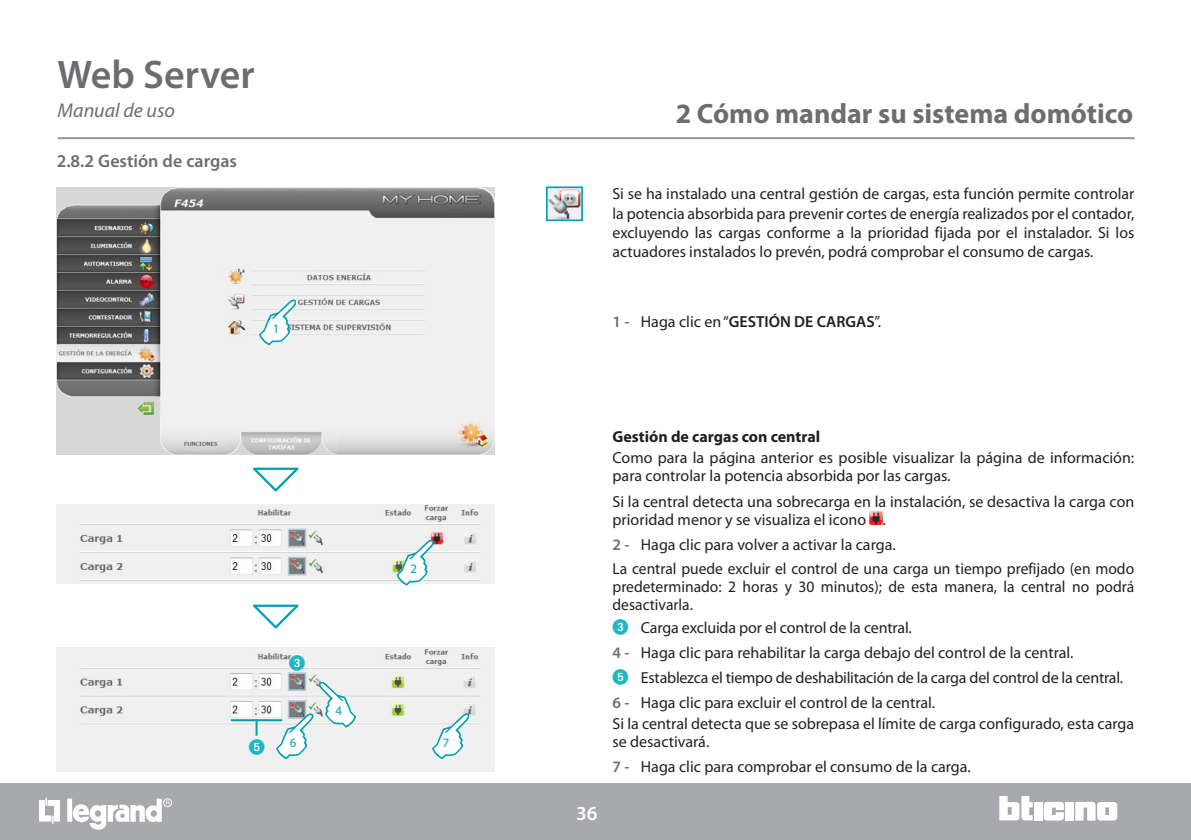
<style>
.page{position:relative;width:1191px;height:840px;background:#fff}
.page>*{position:absolute;margin:0;border:0;box-sizing:border-box;transform-origin:0 0}
.t1{font:600 40px "Myriad Pro";color:#6c6d70}
.t2{font:700 28px "Myriad Pro";color:#6c6d70}
.t3{font:italic 20px "Myriad Pro";color:#6c6d70}
.t4{font:600 20px "Myriad Pro";color:#fff}
.t5{font:600 18px "Myriad Pro";color:#6c6d70}
.t6{font:16px/18px "Myriad Pro";color:#231f20}
.t7{font:600 16px "Myriad Pro";color:#231f20}
.t8{font:700 16px "Myriad Pro";color:#231f20}
.t9{font:16px "European Pi One";color:#21b6c4}
.t10{font:12.8px "Myriad Pro";color:#00a0b0}
.s1{color:#6c6d70}
.s2{font-weight:400}
.s3{font-weight:600;color:#6c6d70}
.s4{font-family:"European Pi One";color:#21b6c4}
</style>
<div class="page">
<hr style="left:58px;top:137px;width:1076px;height:2px;background:#939598">
<div style="left:0;top:783px;width:1191px;height:56px;background:#a8a9ad"></div>
<div style="left:1034px;top:801px;width:8px;height:18px;background:#fff"></div>
<div style="left:1065px;top:801px;width:8px;height:18px;background:#fff"></div>
<svg style="left:1075px;top:801px;width:42px;height:19px"></svg>
<svg style="left:999px;top:796px;width:33px;height:23px"></svg>
<svg style="left:1043px;top:801px;width:20px;height:18px"></svg>
<div style="left:67px;top:798px;width:5px;height:23px;background:#fff"></div>
<svg style="left:39px;top:797px;width:21px;height:26px"></svg>
<div style="left:163px;top:798px;width:9px;height:8px;border:1px solid #fff;border-radius:50%"></div>
<svg style="left:72px;top:798px;width:98px;height:32px"></svg>
<img style="left:57px;top:187px;width:438px;height:267px">
<svg style="left:259px;top:300px;width:37px;height:45px"></svg>
<svg style="left:253px;top:467px;width:45px;height:24px"></svg>
<img style="left:549px;top:189px;width:31px;height:29px">
<div style="left:546px;top:186px;width:37px;height:35px;border:2px solid #00a0b0"></div>
<img style="left:57px;top:504px;width:438px;height:79px">
<svg style="left:397px;top:540px;width:36px;height:45px"></svg>
<img style="left:57px;top:647px;width:438px;height:124px">
<svg style="left:255px;top:720px;width:2px;height:15px"></svg>
<hr style="left:231px;top:718px;width:51px;height:2px;background:#00a0b0">
<div style="left:293px;top:656px;width:8px;height:12px;background:#fff"></div>
<div style="left:253px;top:739px;width:8px;height:13px;background:#fff"></div>
<svg style="left:869px;top:511px;width:13px;height:13px"></svg>
<svg style="left:319px;top:681px;width:37px;height:46px"></svg>
<svg style="left:276px;top:713px;width:37px;height:45px"></svg>
<svg style="left:432px;top:713px;width:37px;height:45px"></svg>
<svg style="left:253px;top:604px;width:45px;height:24px"></svg>
<h1 class="t1" style="left:58px;top:49px;width:198px">Web Server</h1>
<p class="t3" style="left:58px;top:98px;width:119px">Manual de uso</p>
<p class="t5" style="left:57px;top:149px;width:182px">2.8.2 Gestión de cargas</p>
<h2 class="t2" style="left:676px;top:95px;width:459px">2 Cómo mandar su sistema domótico</h2>
<p class="t6" style="left:612px;top:184px;width:523px;line-height:19.2px;text-align:justify">Si se ha instalado una central gestión de cargas, esta función permite controlar la potencia absorbida para prevenir cortes de energía realizados por el contador, excluyendo las cargas conforme a la prioridad fijada por el instalador. Si los actuadores instalados lo prevén, podrá comprobar el consumo de cargas.</p>
<p class="t10" style="left:273px;top:320px;width:8px">1</p>
<p class="t7" style="left:612px;top:311px;width:270px"><span class="s1">1 -</span> <span class="s2">Haga clic en “</span>GESTIÓN DE CARGAS<span class="s2">”.</span></p>
<p class="t10" style="left:410px;top:560px;width:8px">2</p>
<p class="t9" style="left:249px;top:737px;width:17px">5</p>
<p class="t9" style="left:289px;top:653px;width:17px">3</p>
<p class="t10" style="left:335px;top:702px;width:8px">4</p>
<p class="t10" style="left:290px;top:734px;width:8px">6</p>
<p class="t10" style="left:443px;top:734px;width:8px">7</p>
<p class="t4" style="left:576px;top:800px;width:23px">36</p>
<p class="t8" style="left:612px;top:426px;width:209px">Gestión de cargas con central</p>
<p class="t6" style="left:612px;top:448px;width:523px">Como para la página anterior es posible visualizar la página de información: para controlar la potencia absorbida por las cargas.</p>
<p class="t6" style="left:612px;top:491px;width:523px">Si la central detecta una sobrecarga en la instalación, se desactiva la carga con prioridad menor y se visualiza el icono .</p>
<p class="t6" style="left:612px;top:532px;width:523px;line-height:24.2px"><span class="s3">2 -</span> Haga clic para volver a activar la carga.<br>La central puede excluir el control de una carga un tiempo prefijado (en modo</p>
<p class="t6" style="left:612px;top:577px;width:523px">predeterminado: 2 horas y 30 minutos); de esta manera, la central no podrá desactivarla.</p>
<p class="t6" style="left:612px;top:614px;width:512px;line-height:24.8px"><span class="s4">3</span> Carga excluida por el control de la central.<br><span class="s3">4 -</span> Haga clic para rehabilitar la carga debajo del control de la central.<br><span class="s4">5</span> Establezca el tiempo de deshabilitación de la carga del control de la central.<br><span class="s3">6 -</span> Haga clic para excluir el control de la central.</p>
<p class="t6" style="left:612px;top:714px;width:523px">Si la central detecta que se sobrepasa el límite de carga configurado, esta carga se desactivará.</p>
<p class="t6" style="left:612px;top:756px;width:360px"><span class="s3">7 -</span> Haga clic para comprobar el consumo de la carga.</p>
</div>
